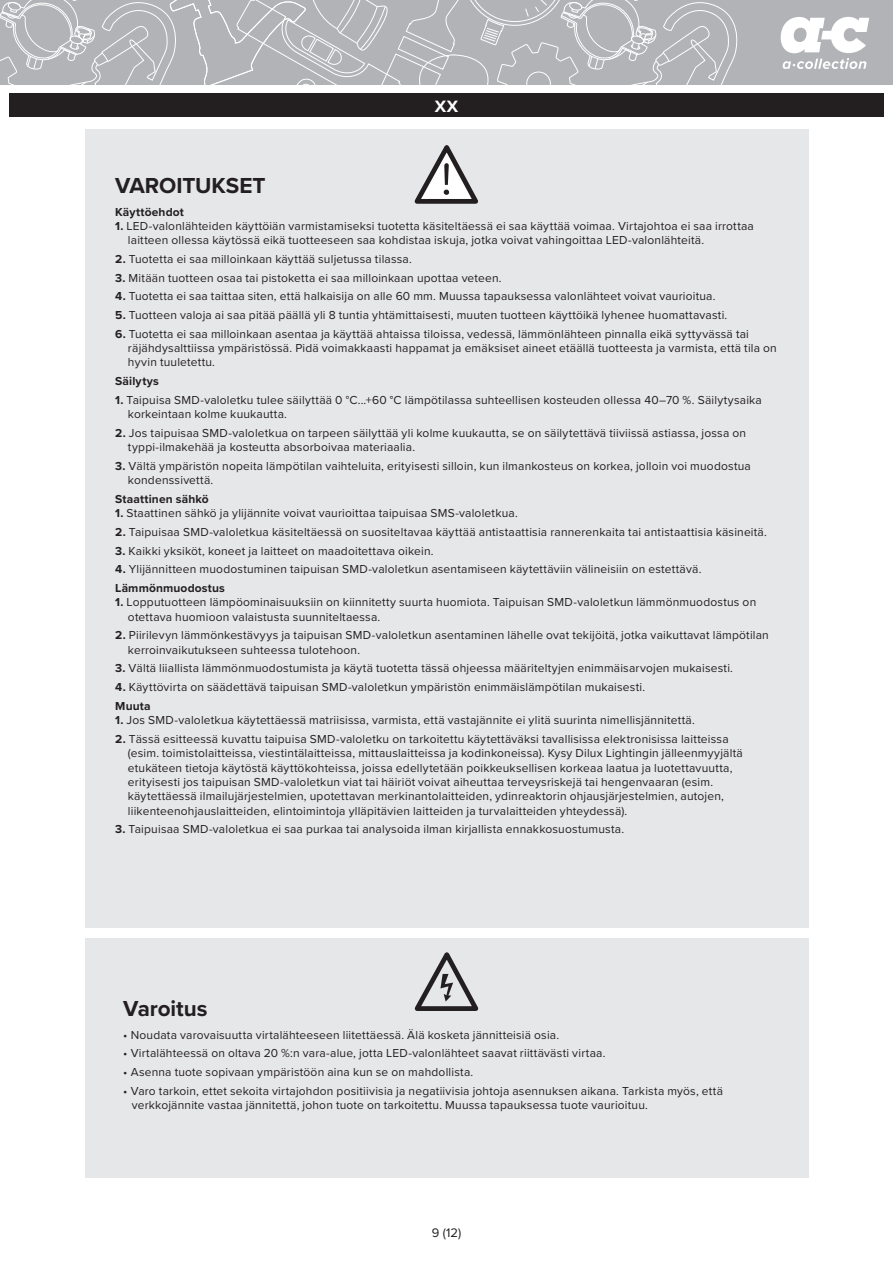
<style>
.page{position:relative;width:893px;height:1263px;background:#fff}
.page>*{position:absolute;margin:0;border:0;box-sizing:border-box;transform-origin:0 0}
.t1{font:700 22.5px "Proxima Nova";letter-spacing:-.005em;color:#231f20}
.t2{font:700 17.1px "Proxima Nova";color:#fff}
.t3{font:12.9px "Proxima Nova";color:#231f20}
.t4{font:12px/14.4px "Proxima Nova";letter-spacing:.015em;color:#231f20}
.t5{font:700 12px "Proxima Nova";letter-spacing:.015em;color:#231f20}
.s1{font-weight:700}
</style>
<div class="page">
<div style="left:0;top:0;width:893px;height:85px;background:#b2b3b7"></div>
<svg style="left:0;top:0;width:738px;height:85px"></svg>
<svg style="left:781px;top:17px;width:88px;height:52px"></svg>
<div style="left:9px;top:93px;width:875px;height:24px;background:#231f20"></div>
<div style="left:85px;top:130px;width:723px;height:798px;background:#e6e7e9"></div>
<div style="left:85px;top:939px;width:723px;height:239px;background:#e6e7e9"></div>
<svg style="left:415px;top:952px;width:63px;height:59px"></svg>
<svg style="left:415px;top:145px;width:63px;height:59px"></svg>
<h2 class="t2" style="left:435px;top:93px;width:25px">XX</h2>
<h1 class="t1" style="left:115px;top:168px;width:152px">VAROITUKSET</h1>
<p class="t5" style="left:115px;top:203px;width:70px">Käyttöehdot</p>
<p class="t4" style="left:128px;top:218px;width:627px;text-indent:-13px"><span class="s1">1.</span> LED-valonlähteiden käyttöiän varmistamiseksi tuotetta käsiteltäessä ei saa käyttää voimaa. Virtajohtoa ei saa irrottaa laitteen ollessa käytössä eikä tuotteeseen saa kohdistaa iskuja, jotka voivat vahingoittaa LED-valonlähteitä.</p>
<p class="t4" style="left:115px;top:251px;width:298px"><span class="s1">2.</span> Tuotetta ei saa milloinkaan käyttää suljetussa tilassa.</p>
<p class="t4" style="left:115px;top:270px;width:388px"><span class="s1">3.</span> Mitään tuotteen osaa tai pistoketta ei saa milloinkaan upottaa veteen.</p>
<p class="t4" style="left:115px;top:289px;width:602px"><span class="s1">4.</span> Tuotetta ei saa taittaa siten, että halkaisija on alle 60 mm. Muussa tapauksessa valonlähteet voivat vaurioitua.</p>
<p class="t4" style="left:115px;top:307px;width:614px"><span class="s1">5.</span> Tuotteen valoja ai saa pitää päällä yli 8 tuntia yhtämittaisesti, muuten tuotteen käyttöikä lyhenee huomattavasti.</p>
<p class="t4" style="left:128px;top:326px;width:650px;text-indent:-13px"><span class="s1">6.</span> Tuotetta ei saa milloinkaan asentaa ja käyttää ahtaissa tiloissa, vedessä, lämmönlähteen pinnalla eikä syttyvässä tai räjähdysalttiissa ympäristössä. Pidä voimakkaasti happamat ja emäksiset aineet etäällä tuotteesta ja varmista, että tila on hyvin tuuletettu.</p>
<p class="t5" style="left:115px;top:372px;width:45px">Säilytys</p>
<p class="t4" style="left:128px;top:392px;width:635px;text-indent:-13px"><span class="s1">1.</span> Taipuisa SMD-valoletku tulee säilyttää 0 °C...+60 °C lämpötilassa suhteellisen kosteuden ollessa 40–70 %. Säilytysaika korkeintaan kolme kuukautta.</p>
<p class="t4" style="left:128px;top:425px;width:620px;text-indent:-13px"><span class="s1">2.</span> Jos taipuisaa SMD-valoletkua on tarpeen säilyttää yli kolme kuukautta, se on säilytettävä tiiviissä astiassa, jossa on typpi-ilmakehää ja kosteutta absorboivaa materiaalia.</p>
<p class="t4" style="left:128px;top:458px;width:624px;text-indent:-13px"><span class="s1">3.</span> Vältä ympäristön nopeita lämpötilan vaihteluita, erityisesti silloin, kun ilmankosteus on korkea, jolloin voi muodostua kondenssivettä.</p>
<p class="t5" style="left:115px;top:490px;width:95px">Staattinen sähkö</p>
<p class="t4" style="left:115px;top:505px;width:404px"><span class="s1">1.</span> Staattinen sähkö ja ylijännite voivat vaurioittaa taipuisaa SMS-valoletkua.</p>
<p class="t4" style="left:115px;top:524px;width:653px"><span class="s1">2.</span> Taipuisaa SMD-valoletkua käsiteltäessä on suositeltavaa käyttää antistaattisia rannerenkaita tai antistaattisia käsineitä.</p>
<p class="t4" style="left:115px;top:543px;width:320px"><span class="s1">3.</span> Kaikki yksiköt, koneet ja laitteet on maadoitettava oikein.</p>
<p class="t4" style="left:115px;top:559px;width:588px;line-height:18.6px"><span class="s1">4.</span> Ylijännitteen muodostuminen taipuisan SMD-valoletkun asentamiseen käytettäviin välineisiin on estettävä.<br><span class="s1">Lämmönmuodostus</span></p>
<p class="t4" style="left:128px;top:594px;width:630px;text-indent:-13px"><span class="s1">1.</span> Lopputuotteen lämpöominaisuuksiin on kiinnitetty suurta huomiota. Taipuisan SMD-valoletkun lämmönmuodostus on otettava huomioon valaistusta suunniteltaessa.</p>
<p class="t4" style="left:128px;top:628px;width:642px;text-indent:-13px"><span class="s1">2.</span> Piirilevyn lämmönkestävyys ja taipuisan SMD-valoletkun asentaminen lähelle ovat tekijöitä, jotka vaikuttavat lämpötilan kerroinvaikutukseen suhteessa tulotehoon.</p>
<p class="t4" style="left:115px;top:661px;width:619px"><span class="s1">3.</span> Vältä liiallista lämmönmuodostumista ja käytä tuotetta tässä ohjeessa määriteltyjen enimmäisarvojen mukaisesti.</p>
<p class="t4" style="left:115px;top:677px;width:531px;line-height:18.6px"><span class="s1">4.</span> Käyttövirta on säädettävä taipuisan SMD-valoletkun ympäristön enimmäislämpötilan mukaisesti.<br><span class="s1">Muuta</span></p>
<p class="t4" style="left:115px;top:712px;width:581px"><span class="s1">1.</span> Jos SMD-valoletkua käytettäessä matriisissa, varmista, että vastajännite ei ylitä suurinta nimellisjännitettä.</p>
<p class="t4" style="left:128px;top:731px;width:616px;text-indent:-13px"><span class="s1">2.</span> Tässä esitteessä kuvattu taipuisa SMD-valoletku on tarkoitettu käytettäväksi tavallisissa elektronisissa laitteissa (esim. toimistolaitteissa, viestintälaitteissa, mittauslaitteissa ja kodinkoneissa). Kysy Dilux Lightingin jälleenmyyjältä etukäteen tietoja käytöstä käyttökohteissa, joissa edellytetään poikkeuksellisen korkeaa laatua ja luotettavuutta, erityisesti jos taipuisan SMD-valoletkun viat tai häiriöt voivat aiheuttaa terveysriskejä tai hengenvaaran (esim. käytettäessä ilmailujärjestelmien, upotettavan merkinantolaitteiden, ydinreaktorin ohjausjärjestelmien, autojen, liikenteenohjauslaitteiden, elintoimintoja ylläpitävien laitteiden ja turvalaitteiden yhteydessä).</p>
<p class="t4" style="left:115px;top:822px;width:510px"><span class="s1">3.</span> Taipuisaa SMD-valoletkua ei saa purkaa tai analysoida ilman kirjallista ennakkosuostumusta.</p>
<h1 class="t1" style="left:123px;top:991px;width:86px">Varoitus</h1>
<p class="t4" style="left:123px;top:1027px;width:437px">• Noudata varovaisuutta virtalähteeseen liitettäessä. Älä kosketa jännitteisiä osia.</p>
<p class="t4" style="left:123px;top:1045px;width:484px">• Virtalähteessä on oltava 20 %:n vara-alue, jotta LED-valonlähteet saavat riittävästi virtaa.</p>
<p class="t4" style="left:123px;top:1064px;width:352px">• Asenna tuote sopivaan ympäristöön aina kun se on mahdollista.</p>
<p class="t4" style="left:132px;top:1083px;width:593px;text-indent:-9px">• Varo tarkoin, ettet sekoita virtajohdon positiivisia ja negatiivisia johtoja asennuksen aikana. Tarkista myös, että verkkojännite vastaa jännitettä, johon tuote on tarkoitettu. Muussa tapauksessa tuote vaurioituu.</p>
<p class="t3" style="left:432px;top:1223px;width:31px">9 (12)</p>
</div>
